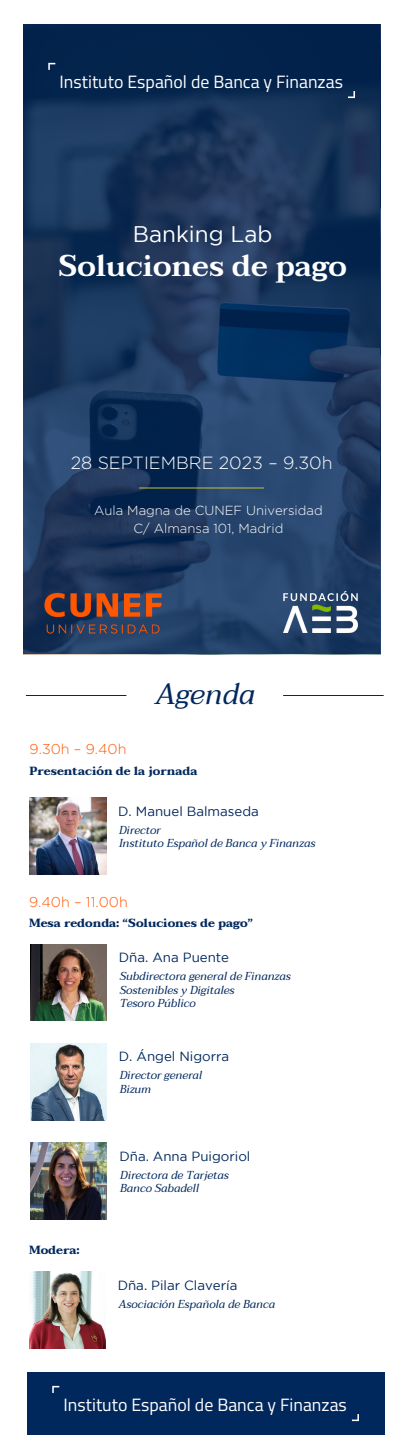
<style>
.page{position:relative;width:404px;height:1454px;background:#fff}
.page>*{position:absolute;margin:0;border:0;box-sizing:border-box;transform-origin:0 0}
.t1{font:600 30px "Taviraj";color:#fff}
.t2{font:italic 29.31px "Taviraj";color:#00285d}
.t3{font:22.5px "Gotham";color:#fff}
.t4{font:17.81px "Titillium Web";color:#fff}
.t5{font:300 17.62px "Gotham";color:#fff}
.t6{font:300 14.25px "Gotham";color:#ff5700}
.t7{font:13.25px "Gotham";color:#00285d}
.t8{font:300 13.12px "Gotham";color:#fff}
.t9{font:700 11.81px "Taviraj";color:#00285d}
.t10{font:italic 11.5px/13.5px "Taviraj";color:#00285d}
</style>
<div class="page">
<hr style="left:26px;top:695px;width:100px;height:1px;background:#00285d">
<hr style="left:283px;top:695px;width:100px;height:1px;background:#00285d">
<svg style="left:23px;top:24px;width:357px;height:630px;background:#19365d"></svg>
<hr style="left:139px;top:487px;width:125px;height:1px;background:#c2c23c">
<svg style="left:48px;top:63px;width:7px;height:7px"></svg>
<svg style="left:347px;top:91px;width:7px;height:7px"></svg>
<img style="left:30px;top:1043px;width:77px;height:77px">
<img style="left:30px;top:1142px;width:77px;height:77px">
<img style="left:30px;top:944px;width:77px;height:76px">
<img style="left:30px;top:797px;width:76px;height:77px">
<img style="left:29px;top:1271px;width:77px;height:77px">
<div style="left:27px;top:1371px;width:357px;height:63px;background:#00285d"></div>
<svg style="left:52px;top:1385px;width:7px;height:7px"></svg>
<img style="left:283px;top:591px;width:74px;height:41px">
<img style="left:23px;top:570px;width:159px;height:85px">
<p class="t4" style="left:59px;top:68px;width:284px">Instituto Español de Banca y Finanzas</p>
<p class="t3" style="left:133px;top:226px;width:141px">Banking Lab</p>
<p class="t1" style="left:58px;top:248px;width:289px">Soluciones de pago</p>
<p class="t5" style="left:71px;top:453px;width:263px">28 SEPTIEMBRE 2023 – 9.30h</p>
<p class="t8" style="left:94px;top:503px;width:230px">Aula Magna de CUNEF Universidad</p>
<p class="t8" style="left:133px;top:521px;width:151px">C/ Almansa 101, Madrid</p>
<p class="t2" style="left:155px;top:676px;width:101px">Agenda</p>
<p class="t6" style="left:30px;top:740px;width:98px">9.30h – 9.40h</p>
<p class="t9" style="left:30px;top:764px;width:169px">Presentación de la jornada</p>
<p class="t7" style="left:118px;top:805px;width:142px">D. Manuel Balmaseda</p>
<p class="t10" style="left:119px;top:823px;width:43px">Director</p>
<p class="t10" style="left:119px;top:836px;width:198px">Instituto Español de Banca y Finanzas</p>
<p class="t6" style="left:29px;top:894px;width:100px">9.40h – 11.00h</p>
<p class="t9" style="left:29px;top:915px;width:225px">Mesa redonda: “Soluciones de pago”</p>
<p class="t7" style="left:119px;top:952px;width:111px">Dña. Ana Puente</p>
<p class="t10" style="left:119px;top:969px;width:172px">Subdirectora general de Finanzas<br>Sostenibles y Digitales</p>
<p class="t10" style="left:119px;top:996px;width:77px">Tesoro Público</p>
<p class="t7" style="left:119px;top:1051px;width:112px">D. Ángel Nigorra</p>
<p class="t10" style="left:119px;top:1068px;width:84px">Director general</p>
<p class="t10" style="left:119px;top:1082px;width:33px">Bizum</p>
<p class="t9" style="left:29px;top:1242px;width:52px">Modera:</p>
<p class="t7" style="left:119px;top:1150px;width:132px">Dña. Anna Puigoriol</p>
<p class="t10" style="left:120px;top:1167px;width:110px">Directora de Tarjetas</p>
<p class="t10" style="left:120px;top:1181px;width:80px">Banco Sabadell</p>
<p class="t7" style="left:117px;top:1279px;width:121px">Dña. Pilar Clavería</p>
<p class="t10" style="left:118px;top:1296px;width:158px">Asociación Española de Banca</p>
<p class="t4" style="left:63px;top:1390px;width:284px">Instituto Español de Banca y Finanzas</p>
</div>
